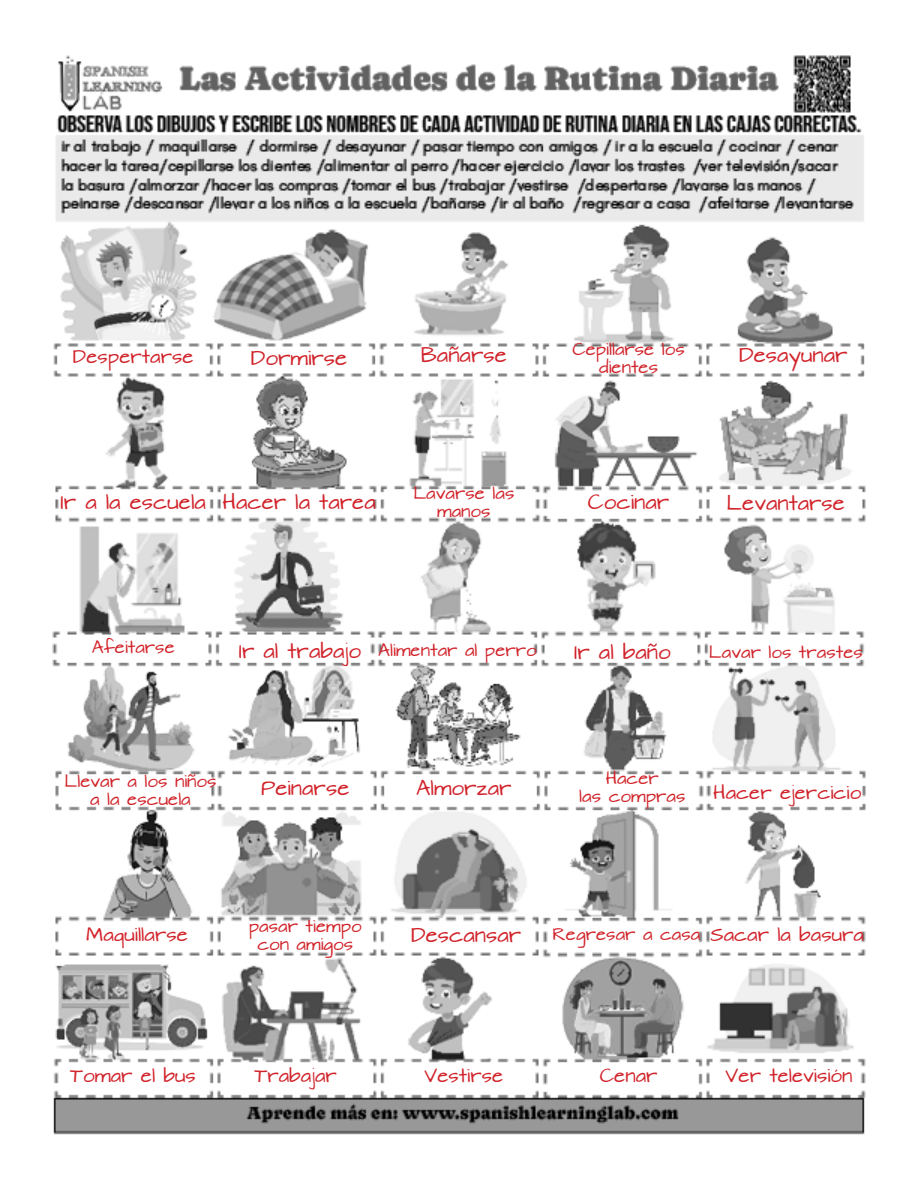
<style>
.page{position:relative;width:918px;height:1188px;background:#fff}
.page>*{position:absolute;margin:0;border:0;box-sizing:border-box;transform-origin:0 0}
.t1{font:18px "Architects Daughter";color:#d1232a}
.t2{font:16.5px "Architects Daughter";color:#d1232a}
.t3{font:15px/18px "Architects Daughter";color:#d1232a;text-align:center}
</style>
<div class="page">
<img style="left:52px;top:55px;width:814px;height:1080px">
<p class="t2" style="left:73px;top:348px;width:122px">Despertarse</p>
<p class="t1" style="left:251px;top:348px;width:98px">Dormirse</p>
<p class="t1" style="left:421px;top:346px;width:88px">Bañarse</p>
<p class="t3" style="left:572px;top:341px;width:114px">Cepillarse los</p>
<p class="t3" style="left:599px;top:359px;width:61px">dientes</p>
<p class="t1" style="left:739px;top:346px;width:110px">Desayunar</p>
<p class="t1" style="left:61px;top:492px;width:147px">Ir a la escuela</p>
<p class="t1" style="left:222px;top:492px;width:155px">Hacer la tarea</p>
<p class="t3" style="left:413px;top:485px;width:103px">Lavarse las</p>
<p class="t3" style="left:437px;top:503px;width:55px">manos</p>
<p class="t1" style="left:588px;top:492px;width:83px">Cocinar</p>
<p class="t1" style="left:727px;top:493px;width:120px">Levantarse</p>
<p class="t3" style="left:92px;top:639px;width:85px">Afeitarse</p>
<p class="t1" style="left:239px;top:641px;width:124px">Ir al trabajo</p>
<p class="t3" style="left:378px;top:642px;width:160px">Alimentar al perro</p>
<p class="t1" style="left:574px;top:643px;width:98px">Ir al baño</p>
<p class="t3" style="left:709px;top:644px;width:156px">Lavar los trastes</p>
<p class="t3" style="left:64px;top:773px;width:154px">Llevar a los niños a la escuela</p>
<p class="t1" style="left:261px;top:778px;width:90px">Peinarse</p>
<p class="t1" style="left:416px;top:778px;width:97px">Almorzar</p>
<p class="t3" style="left:606px;top:770px;width:55px">Hacer</p>
<p class="t3" style="left:579px;top:788px;width:108px">las compras</p>
<p class="t2" style="left:713px;top:783px;width:150px">Hacer ejercicio</p>
<p class="t2" style="left:86px;top:925px;width:103px">Maquillarse</p>
<p class="t3" style="left:249px;top:917px;width:114px">pasar tiempo</p>
<p class="t3" style="left:257px;top:935px;width:97px">con amigos</p>
<p class="t1" style="left:411px;top:925px;width:112px">Descansar</p>
<p class="t3" style="left:553px;top:926px;width:149px">Regresar a casa</p>
<p class="t2" style="left:710px;top:925px;width:155px">Sacar la basura</p>
<p class="t2" style="left:70px;top:1067px;width:127px">Tomar el bus</p>
<p class="t2" style="left:255px;top:1067px;width:84px">Trabajar</p>
<p class="t2" style="left:424px;top:1067px;width:80px">Vestirse</p>
<p class="t2" style="left:600px;top:1067px;width:59px">Cenar</p>
<p class="t2" style="left:726px;top:1067px;width:128px">Ver televisión</p>
</div>
